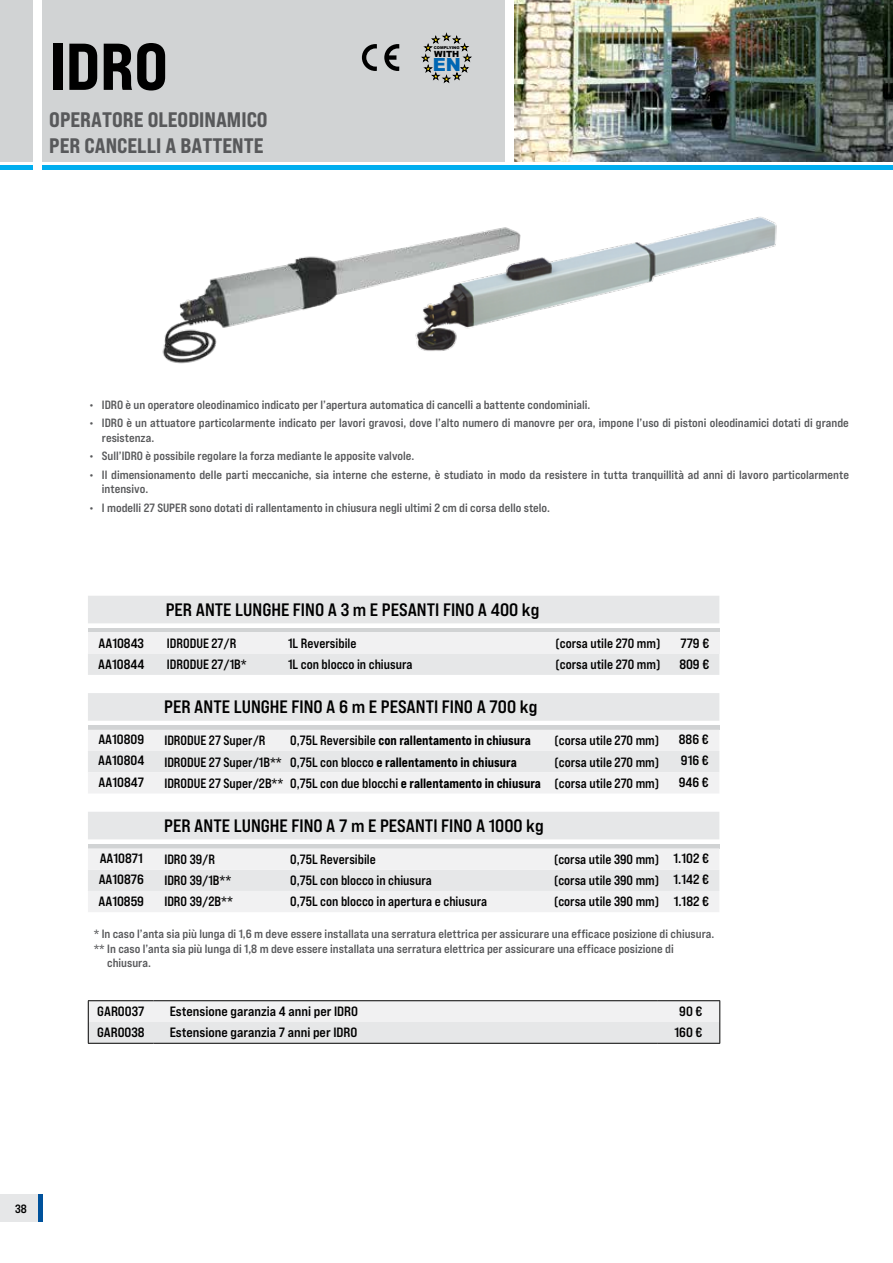
<style>
.page{position:relative;width:893px;height:1263px;background:#fff}
.page>*{position:absolute;margin:0;border:0;box-sizing:border-box;transform-origin:0 0}
.t1{font:66px "Bebas Neue Pro Exp Eb";color:#000}
.t2{font:21px/25.5px "Bebas Neue Pro Exp Eb";color:#58595b}
.t3{font:900 18.15px "Arial";color:#0066b3}
.t4{font:18px "Bebas Neue Pro Exp Bd";color:#000}
.t5{font:13.5px/21.3px "Bebas Neue Pro Exp Bd";color:#000;text-align:right;scale:.95 1}
.t6{font:13.5px/21.3px "Bebas Neue Pro Exp Bd";color:#000;text-align:justify}
.t7{font:13.5px "Bebas Neue Pro Exp Eb";color:#000;scale:.95 1}
.t8{font:12px/14.4px "Bebas Neue Pro Exp Bd";color:#58595b}
.t9{font:12px "Bebas Neue Pro Exp Bd";color:#000}
.t10{font:900 8.55px "Arial";color:#000}
.t11{font:900 3.9px "Arial";color:#000}
.s1{font-family:"Bebas Neue Pro Exp Bd"}
.s2{font-family:"Bebas Neue Pro Exp Eb"}
</style>
<div class="page">
<div style="left:88px;top:812px;width:631px;height:27px;background:#e6e7e8"></div>
<hr style="left:88px;top:844px;width:631px;height:4px;background:#d1d3d4">
<svg style="left:88px;top:848px;width:631px;height:64px"></svg>
<svg style="left:88px;top:596px;width:631px;height:79px;background:#e8e9ea"></svg>
<hr style="left:88px;top:628px;width:631px;height:4px;background:#d1d3d4">
<div style="left:88px;top:632px;width:631px;height:22px;background:#f1f1f2"></div>
<div style="left:88px;top:693px;width:631px;height:28px;background:#e6e7e8"></div>
<div style="left:88px;top:725px;width:631px;height:5px;background:#d1d3d4"></div>
<svg style="left:88px;top:730px;width:631px;height:63px"></svg>
<div style="left:0;top:1194px;width:38px;height:28px;background:#e6e7e8"></div>
<div style="left:38px;top:1194px;width:5px;height:28px;background:#00529c"></div>
<div style="left:43px;top:0;width:462px;height:161px;background:#d1d3d4"></div>
<img style="left:514px;top:0;width:379px;height:161px">
<svg style="left:362px;top:44px;width:15px;height:27px"></svg>
<svg style="left:384px;top:44px;width:15px;height:27px"></svg>
<svg style="left:422px;top:33px;width:49px;height:50px"></svg>
<div style="left:0;top:0;width:33px;height:161px;background:#d1d3d4"></div>
<hr style="left:43px;top:166px;width:850px;height:4px;background:#00aeef">
<hr style="left:0;top:166px;width:33px;height:4px;background:#00aeef">
<hr style="left:88px;top:1000px;width:65px;height:1px;background:#000">
<hr style="left:153px;top:1000px;width:505px;height:1px;background:#000">
<hr style="left:658px;top:1000px;width:62px;height:1px;background:#000">
<svg style="left:88px;top:1001px;width:632px;height:42px"></svg>
<hr style="left:88px;top:1043px;width:65px;height:1px;background:#000">
<hr style="left:153px;top:1043px;width:505px;height:1px;background:#000">
<hr style="left:658px;top:1043px;width:62px;height:1px;background:#000">
<img style="left:162px;top:246px;width:248px;height:118px">
<img style="left:410px;top:217px;width:367px;height:134px">
<h1 class="t1" style="left:49px;top:26px;width:120px">IDRO</h1>
<p class="t10" style="left:434px;top:49px;width:27px">WITH</p>
<p class="t11" style="left:434px;top:46px;width:28px">COMPLYING</p>
<h3 class="t3" style="left:433px;top:54px;width:30px">EN</h3>
<h2 class="t2" style="left:49px;top:107px;width:220px">OPERATORE OLEODINAMICO<br>PER CANCELLI A BATTENTE</h2>
<p class="t8" style="left:89px;top:397px;width:503px">• IDRO è un operatore oleodinamico indicato per l’apertura automatica di cancelli a battente condominiali.</p>
<p class="t8" style="left:102px;top:416px;width:749px;text-indent:-13px">• IDRO è un attuatore particolarmente indicato per lavori gravosi, dove l’alto numero di manovre per ora, impone l’uso di pistoni oleodinamici dotati di grande resistenza.</p>
<p class="t8" style="left:89px;top:449px;width:327px">• Sull’IDRO è possibile regolare la forza mediante le apposite valvole.</p>
<p class="t8" style="left:102px;top:467px;width:749px;text-indent:-13px">• Il dimensionamento delle parti meccaniche, sia interne che esterne, è studiato in modo da resistere in tutta tranquillità ad anni di lavoro particolarmente intensivo.</p>
<p class="t8" style="left:89px;top:500px;width:463px">• I modelli 27 SUPER sono dotati di rallentamento in chiusura negli ultimi 2 cm di corsa dello stelo.</p>
<p class="t6" style="left:98px;top:632px;width:48px">AA10843<br>AA10844</p>
<p class="t6" style="left:98px;top:729px;width:48px">AA10809<br>AA10804<br>AA10847</p>
<p class="t6" style="left:99px;top:847px;width:47px">AA10871<br>AA10876<br>AA10859</p>
<h3 class="t4" style="left:166px;top:599px;width:375px">PER ANTE LUNGHE FINO A 3 m E PESANTI FINO A 400 kg</h3>
<p class="t5" style="left:167px;top:632px;width:75px">IDRODUE 27/R</p>
<p class="t5" style="left:288px;top:632px;width:73px">1L Reversibile</p>
<p class="t5" style="left:556px;top:632px;width:112px">(corsa utile 270 mm)</p>
<p class="t5" style="left:167px;top:654px;width:86px">IDRODUE 27/1B*</p>
<p class="t5" style="left:288px;top:654px;width:132px">1L con blocco in chiusura</p>
<p class="t5" style="left:556px;top:654px;width:112px">(corsa utile 270 mm)</p>
<h3 class="t4" style="left:164px;top:695px;width:375px">PER ANTE LUNGHE FINO A 6 m E PESANTI FINO A 700 kg</h3>
<p class="t5" style="left:164px;top:730px;width:108px">IDRODUE 27 Super/R</p>
<p class="t7" style="left:290px;top:732px;width:255px"><span class="s1">0,75L Reversibile</span> con rallentamento in chiusura</p>
<p class="t5" style="left:554px;top:730px;width:112px">(corsa utile 270 mm)</p>
<p class="t5" style="left:164px;top:751px;width:372px">IDRODUE 27 Super/1B** 0,75L con blocco <span class="s2">e rallentamento in chiusura</span></p>
<p class="t5" style="left:164px;top:751px;width:522px">(corsa utile 270 mm)<br>IDRODUE 27 Super/2B** 0,75L con due blocchi <span class="s2">e rallentamento in chiusura</span> (corsa utile 270 mm)</p>
<h3 class="t4" style="left:164px;top:815px;width:381px">PER ANTE LUNGHE FINO A 7 m E PESANTI FINO A 1000 kg</h3>
<p class="t5" style="left:164px;top:848px;width:55px">IDRO 39/R</p>
<p class="t5" style="left:290px;top:848px;width:92px">0,75L Reversibile</p>
<p class="t5" style="left:554px;top:848px;width:112px">(corsa utile 390 mm)</p>
<p class="t5" style="left:164px;top:869px;width:72px">IDRO 39/1B**</p>
<p class="t5" style="left:290px;top:869px;width:151px">0,75L con blocco in chiusura</p>
<p class="t5" style="left:554px;top:869px;width:112px">(corsa utile 390 mm)</p>
<p class="t5" style="left:164px;top:890px;width:74px">IDRO 39/2B**</p>
<p class="t5" style="left:290px;top:890px;width:209px">0,75L con blocco in apertura e chiusura</p>
<p class="t5" style="left:554px;top:890px;width:112px">(corsa utile 390 mm)</p>
<p class="t6" style="left:679px;top:632px;width:31px">779 €<br>809 €</p>
<p class="t6" style="left:679px;top:729px;width:32px">886 € 916 € 946 €</p>
<p class="t6" style="left:673px;top:847px;width:37px">1.102 € 1.142 € 1.182 €</p>
<p class="t8" style="left:94px;top:926px;width:622px">* In caso l’anta sia più lunga di 1,6 m deve essere installata una serratura elettrica per assicurare una efficace posizione di chiusura.</p>
<p class="t8" style="left:94px;top:941px;width:581px">** In caso l’anta sia più lunga di 1,8 m deve essere installata una serratura elettrica per assicurare una efficace posizione di</p>
<p class="t8" style="left:107px;top:955px;width:45px">chiusura.</p>
<p class="t6" style="left:97px;top:1001px;width:49px">GAR0037<br>GAR0038</p>
<p class="t6" style="left:170px;top:1000px;width:190px">Estensione garanzia 4 anni per IDRO<br>Estensione garanzia 7 anni per IDRO</p>
<p class="t6" style="left:675px;top:1000px;width:29px;text-align:center">90 €<br>160 €</p>
<p class="t9" style="left:15px;top:1201px;width:13px">38</p>
</div>
